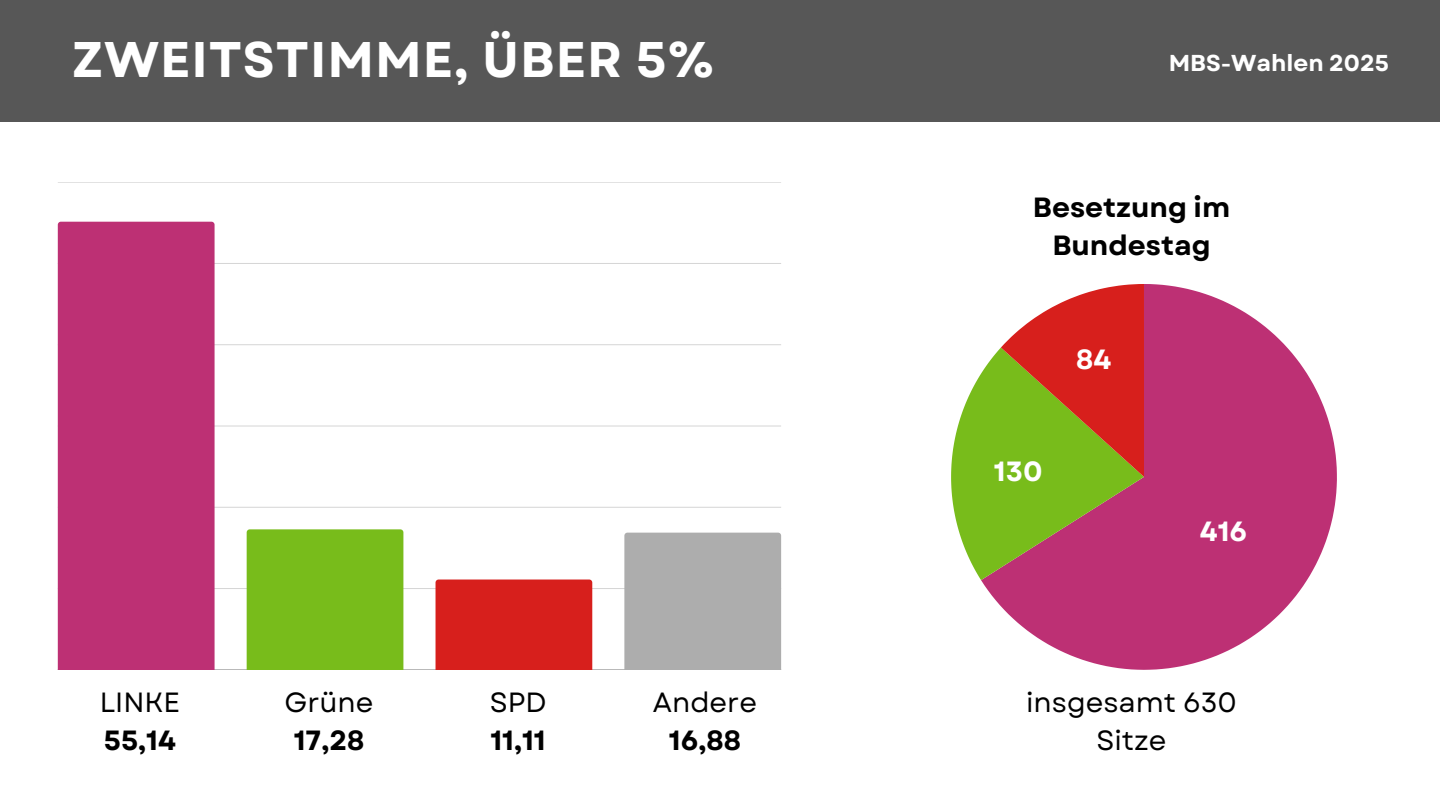
<style>
.page{position:relative;width:1440px;height:810px;background:#fff}
.page>*{position:absolute;margin:0;border:0;box-sizing:border-box;transform-origin:0 0}
.t1{font:700 50px "Garet";letter-spacing:.02em;color:#fff}
.t2{font:27.8px/38.2px "Garet";color:#000;text-align:center}
.t3{font:700 27.8px/38.2px "Garet";color:#000}
.t4{font:700 27.8px "Garet";color:#fff}
.t5{font:700 23px "Garet";color:#fff}
.s1{font-weight:700}
.s2{font-weight:400}
</style>
<div class="page">
<hr style="left:58px;top:588px;width:723px;height:1px;background:#d6d6d6">
<hr style="left:58px;top:507px;width:723px;height:1px;background:#dedede">
<hr style="left:58px;top:426px;width:723px;height:1px;background:#e9e9e9">
<hr style="left:58px;top:344px;width:723px;height:1px;background:#dedede">
<hr style="left:58px;top:263px;width:723px;height:1px;background:#d6d6d6">
<hr style="left:58px;top:182px;width:723px;height:1px;background:#e2e2e2">
<div style="left:58px;top:222px;width:157px;height:448px;background:#bd3074"></div>
<div style="left:247px;top:529px;width:156px;height:141px;background:#78bc1b"></div>
<div style="left:436px;top:580px;width:156px;height:90px;background:#d71f1c"></div>
<div style="left:624px;top:533px;width:157px;height:137px;background:#adadad"></div>
<div style="left:0;top:0;width:1440px;height:122px;background:#575757"></div>
<svg style="left:981px;top:284px;width:356px;height:386px;fill:#bd3074"></svg>
<svg style="left:951px;top:284px;width:193px;height:296px"></svg>
<p class="t1" style="left:72px;top:23px;width:644px">ZWEITSTIMME, ÜBER 5%</p>
<h1 class="t1" style="left:72px;top:29px;width:283px">STATISTIC</h1>
<p class="t2" style="left:100px;top:683px;width:82px;text-align:left">LINKE<br><span class="s1">55,14</span></p>
<p class="t2" style="left:285px;top:683px;width:91px">Grüne<br><span class="s1">17,28</span></p>
<p class="t3" style="left:490px;top:683px;width:58px"><span class="s2">SPD<br></span>11,11</p>
<h3 class="t2" style="left:653px;top:683px;width:106px">Andere<br><span class="s1">16,88</span></h3>
<p class="t5" style="left:1169px;top:47px;width:222px">MBS-Wahlen 2025</p>
<h3 class="t3" style="left:1033px;top:188px;width:199px;text-align:center">Besetzung im<br>Bundestag</h3>
<h2 class="t4" style="left:1076px;top:339px;width:37px">84</h2>
<h4 class="t4" style="left:994px;top:451px;width:50px">130</h4>
<h2 class="t4" style="left:1200px;top:511px;width:49px">416</h2>
<h3 class="t2" style="left:1026px;top:683px;width:212px">insgesamt 630<br>Sitze</h3>
</div>
